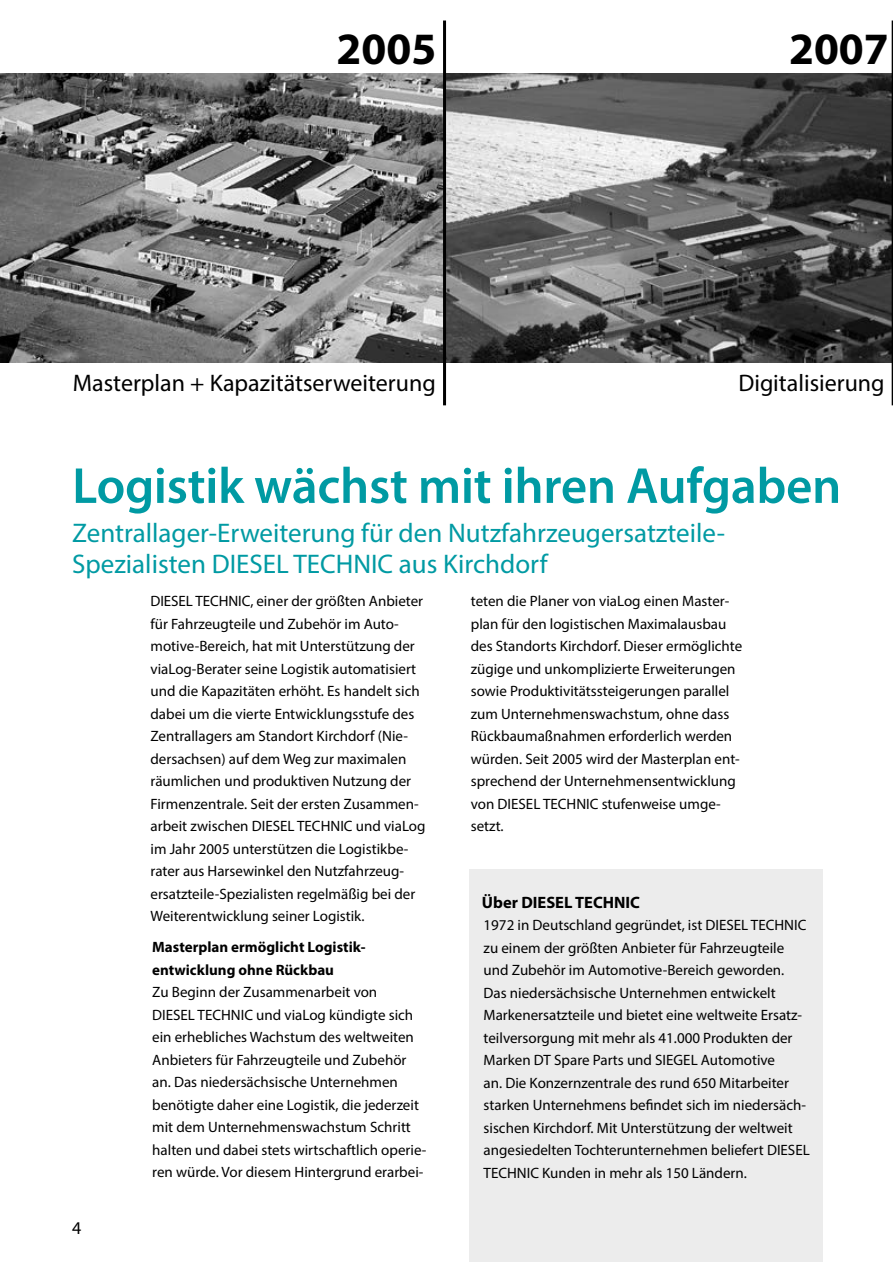
<style>
.page{position:relative;width:893px;height:1263px;background:#fff}
.page>*{position:absolute;margin:0;border:0;box-sizing:border-box;transform-origin:0 0}
.t1{font:600 51px "Myriad Pro";letter-spacing:-.005em;color:#009aa3}
.t2{font:700 45px "Myriad Pro";color:#000}
.t3{font:27px/31px "Myriad Pro";color:#009aa3}
.t4{font:24px "Myriad Pro";color:#000}
.t5{font:18px "Myriad Pro";color:#000}
.t6{font:700 16.5px "Myriad Pro";color:#000}
.t7{font:15px/22.5px "Myriad Pro";color:#000}
.t8{font:700 15px/22.5px "Myriad Pro";color:#000}
</style>
<div class="page">
<img style="left:0;top:73px;width:892px;height:289px">
<hr style="left:443px;top:21px;width:3px;height:384px;background:#000">
<hr style="left:892px;top:21px;width:1px;height:384px;background:#000">
<div style="left:469px;top:870px;width:354px;height:392px;background:#ececec"></div>
<h2 class="t2" style="left:336px;top:20px;width:101px">2005</h2>
<h3 class="t4" style="left:73px;top:368px;width:365px">Masterplan + Kapazitätserweiterung</h3>
<h2 class="t2" style="left:789px;top:20px;width:101px">2007</h2>
<h3 class="t4" style="left:738px;top:368px;width:148px">Digitalisierung</h3>
<h1 class="t1" style="left:72px;top:453px;width:771px">Logistik wächst mit ihren Aufgaben</h1>
<h3 class="t3" style="left:72px;top:517px;width:654px">Zentrallager-Erweiterung für den Nutzfahrzeugersatzteile-<br>Spezialisten DIESEL TECHNIC aus Kirchdorf</h3>
<p class="t5" style="left:72px;top:1217px;width:11px">4</p>
<p class="t7" style="left:151px;top:590px;width:276px">DIESEL TECHNIC, einer der größten Anbieter für Fahrzeugteile und Zubehör im Auto&shy;motive-Bereich, hat mit Unterstützung der viaLog-Berater seine Logistik automatisiert und die Kapazitäten erhöht. Es handelt sich dabei um die vierte Entwicklungsstufe des Zentrallagers am Standort Kirchdorf (Nie&shy;dersachsen) auf dem Weg zur maximalen räumlichen und produktiven Nutzung der Firmenzentrale. Seit der ersten Zusammen&shy;arbeit zwischen DIESEL TECHNIC und viaLog im Jahr 2005 unterstützen die Logistikbe&shy;rater aus Harsewinkel den Nutzfahrzeug&shy;ersatzteile-Spezialisten regelmäßig bei der Weiterentwicklung seiner Logistik.</p>
<p class="t8" style="left:152px;top:935px;width:215px">Masterplan ermöglicht Logistik&shy;entwicklung ohne Rückbau</p>
<p class="t7" style="left:152px;top:981px;width:276px">Zu Beginn der Zusammenarbeit von<br>DIESEL TECHNIC und viaLog kündigte sich ein erhebliches Wachstum des weltweiten Anbieters für Fahrzeugteile und Zubehör an. Das niedersächsische Unternehmen benötigte daher eine Logistik, die jederzeit mit dem Unternehmenswachstum Schritt halten und dabei stets wirtschaftlich operie&shy;ren würde. Vor diesem Hintergrund erarbei-</p>
<p class="t7" style="left:471px;top:590px;width:273px">teten die Planer von viaLog einen Master&shy;plan für den logistischen Maximalausbau des Standorts Kirchdorf. Dieser ermöglichte zügige und unkomplizierte Erweiterungen sowie Produktivitätssteigerungen parallel zum Unternehmenswachstum, ohne dass Rückbaumaßnahmen erforderlich werden würden. Seit 2005 wird der Masterplan ent&shy;sprechend der Unternehmensentwicklung von DIESEL TECHNIC stufenweise umge&shy;setzt.</p>
<p class="t6" style="left:482px;top:891px;width:160px">Über DIESEL TECHNIC</p>
<p class="t7" style="left:484px;top:913px;width:328px">1972 in Deutschland gegründet, ist DIESEL TECHNIC zu einem der größten Anbieter für Fahrzeugteile und Zubehör im Automotive-Bereich geworden.<br>Das niedersächsische Unternehmen entwickelt Markenersatzteile und bietet eine weltweite Ersatz&shy;teilversorgung mit mehr als 41.000 Produkten der Marken DT Spare Parts und SIEGEL Automotive<br>an. Die Konzernzentrale des rund 650 Mitarbeiter starken Unternehmens befindet sich im niedersäch&shy;sischen Kirchdorf. Mit Unterstützung der weltweit angesiedelten Tochterunternehmen beliefert DIESEL TECHNIC Kunden in mehr als 150 Ländern.</p>
</div>
